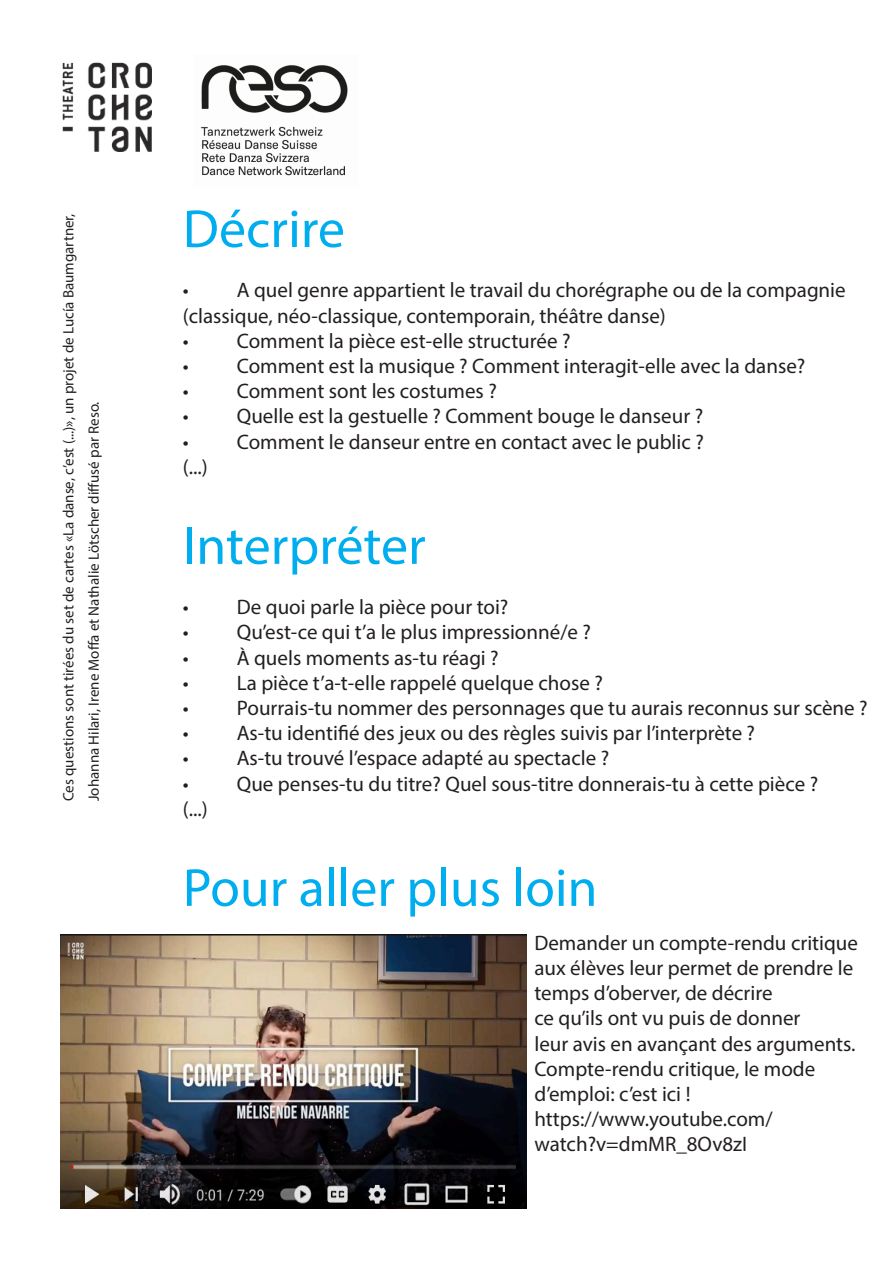
<style>
.page{position:relative;width:893px;height:1263px;background:#fff}
.page>*{position:absolute;margin:0;border:0;box-sizing:border-box;transform-origin:0 0}
.t1{font:54px "Myriad Pro";color:#00aeef}
.t2{font:21px/25.2px "Myriad Pro";color:#231f20}
.t3{font:15px "Myriad Pro";color:#231f20}
</style>
<div class="page">
<img style="left:62px;top:62px;width:90px;height:90px">
<img style="left:200px;top:65px;width:148px;height:111px">
<img style="left:60px;top:934px;width:466px;height:275px">
<p class="t3" style="left:59px;top:801px;width:589px;rotate:-90deg">Ces questions sont tirées du set de cartes «La danse, c’est (...)», un projet de Lucía Baumgartner,</p>
<p class="t3" style="left:85px;top:801px;width:401px;rotate:-90deg">Johanna Hilari, Irene Moffa et Nathalie Lötscher diffusé par Reso.</p>
<p class="t1" style="left:183px;top:196px;width:164px">Décrire</p>
<p class="t2" style="left:183px;top:277px;width:664px">• A quel genre appartient le travail du chorégraphe ou de la compagnie</p>
<p class="t2" style="left:183px;top:303px;width:484px">(classique, néo-classique, contemporain, théâtre danse)</p>
<p class="t2" style="left:183px;top:328px;width:389px">• Comment la pièce est-elle structurée ?</p>
<p class="t2" style="left:183px;top:353px;width:624px">• Comment est la musique ? Comment interagit-elle avec la danse?</p>
<p class="t2" style="left:183px;top:378px;width:316px">• Comment sont les costumes ?</p>
<p class="t2" style="left:183px;top:403px;width:522px">• Quelle est la gestuelle ? Comment bouge le danseur ?</p>
<p class="t2" style="left:183px;top:429px;width:522px">• Comment le danseur entre en contact avec le public ?</p>
<p class="t2" style="left:183px;top:454px;width:26px">(...)</p>
<p class="t1" style="left:183px;top:512px;width:244px">Interpréter</p>
<p class="t2" style="left:183px;top:594px;width:327px">• De quoi parle la pièce pour toi?</p>
<p class="t2" style="left:183px;top:619px;width:410px">• Qu’est-ce qui t’a le plus impressionné/e ?</p>
<p class="t2" style="left:183px;top:645px;width:317px">• À quels moments as-tu réagi ?</p>
<p class="t2" style="left:183px;top:670px;width:421px">• La pièce t’a-t-elle rappelé quelque chose ?</p>
<p class="t2" style="left:183px;top:695px;width:686px">• Pourrais-tu nommer des personnages que tu aurais reconnus sur scène ?</p>
<p class="t2" style="left:183px;top:720px;width:574px">• As-tu identifié des jeux ou des règles suivis par l’interprète ?</p>
<p class="t2" style="left:183px;top:745px;width:428px">• As-tu trouvé l’espace adapté au spectacle ?</p>
<p class="t2" style="left:183px;top:771px;width:637px">• Que penses-tu du titre? Quel sous-titre donnerais-tu à cette pièce ?</p>
<p class="t2" style="left:183px;top:796px;width:26px">(...)</p>
<p class="t1" style="left:183px;top:854px;width:416px">Pour aller plus loin</p>
<p class="t2" style="left:534px;top:930px;width:325px">Demander un compte-rendu critique</p>
<p class="t2" style="left:534px;top:955px;width:320px">aux élèves leur permet de prendre le</p>
<p class="t2" style="left:534px;top:980px;width:240px">temps d’oberver, de décrire</p>
<p class="t2" style="left:534px;top:1005px;width:268px">ce qu’ils ont vu puis de donner</p>
<p class="t2" style="left:534px;top:1031px;width:323px">leur avis en avançant des arguments.</p>
<p class="t2" style="left:534px;top:1056px;width:282px">Compte-rendu critique, le mode</p>
<p class="t2" style="left:534px;top:1081px;width:158px">d’emploi: c’est ici !</p>
<p class="t2" style="left:534px;top:1106px;width:240px">https://www.youtube.com/ watch?v=dmMR_8Ov8zI</p>
</div>
